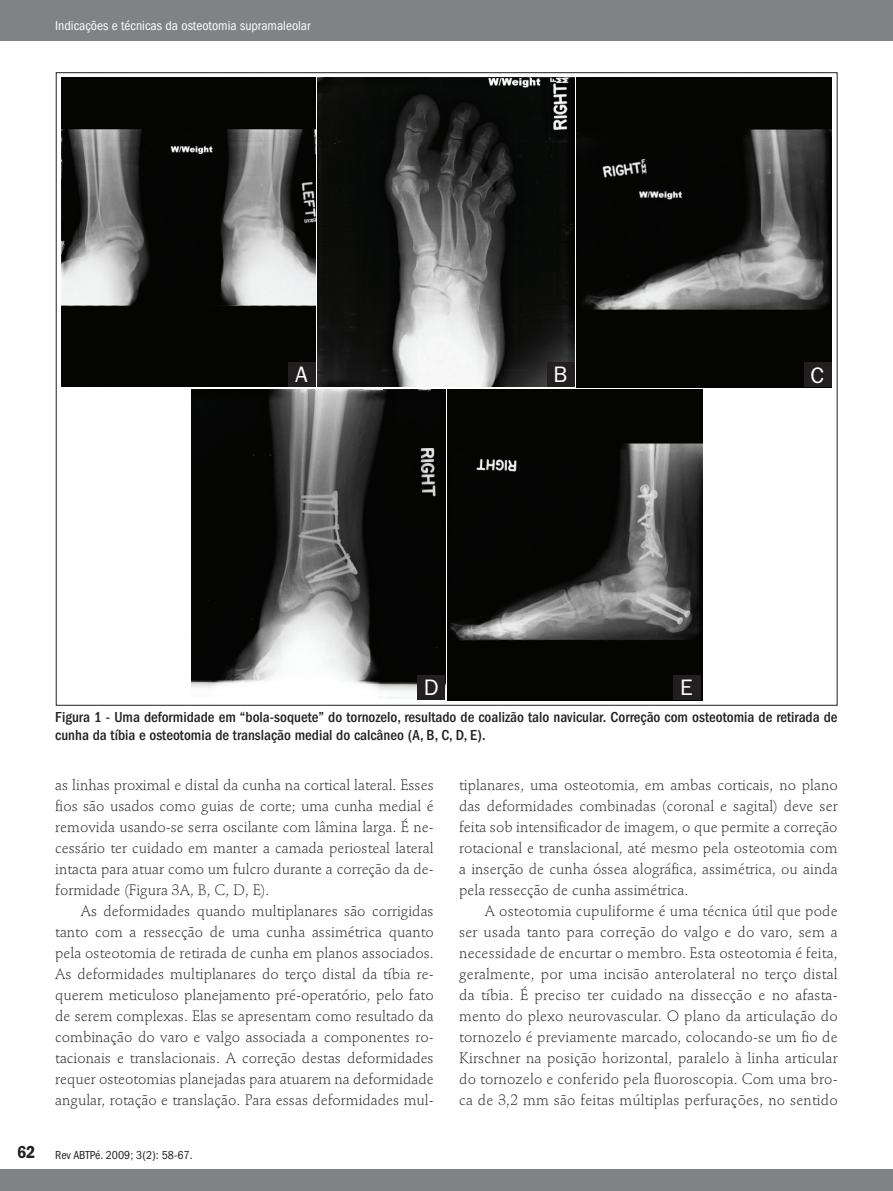
<style>
.page{position:relative;width:893px;height:1191px;background:#fff}
.page>*{position:absolute;margin:0;border:0;box-sizing:border-box;transform-origin:0 0}
._06_0_Tabela_título{font:22.5px "ITC Franklin Gothic Std";color:#fff}
._05_0_Texto_txt{font:300 15px/21px "Stempel Schneidler Std";color:#231f20;text-align:justify}
._06_0_Tabela_título-2{font:500 condensed 15px/18px "ITC Franklin Gothic Std";color:#231f20}
.t1{font:condensed 13.5px "ITC Franklin Gothic Std";color:#fff}
.t2{font:condensed 12px "ITC Franklin Gothic Std";color:#231f20}
.s1{font-family:"ITC Franklin Gothic Std Dm Cd";font-stretch:normal;font-size:18px}
</style>
<div class="page">
<div style="left:0;top:0;width:893px;height:40px;background:#808285"></div>
<div style="left:0;top:1169px;width:893px;height:22px;background:#808285"></div>
<img style="left:191px;top:390px;width:254px;height:310px">
<img style="left:447px;top:390px;width:255px;height:310px">
<div style="left:418px;top:675px;width:27px;height:24px;background:#231f20"></div>
<div style="left:674px;top:675px;width:27px;height:24px;background:#231f20"></div>
<img style="left:62px;top:78px;width:253px;height:308px">
<img style="left:318px;top:78px;width:257px;height:309px">
<img style="left:577px;top:78px;width:255px;height:310px">
<div style="left:288px;top:362px;width:27px;height:24px;background:#231f20"></div>
<div style="left:547px;top:362px;width:27px;height:24px;background:#231f20"></div>
<div style="left:804px;top:363px;width:27px;height:24px;background:#231f20"></div>
<p class="t1" style="left:55px;top:18px;width:257px">Indicações e técnicas da osteotomia supramaleolar</p>
<p class="_06_0_Tabela_título" style="left:295px;top:361px;width:14px">A</p>
<p class="_06_0_Tabela_título" style="left:554px;top:361px;width:15px">B</p>
<p class="_06_0_Tabela_título" style="left:810px;top:362px;width:15px">C</p>
<p class="_06_0_Tabela_título" style="left:424px;top:674px;width:16px">D</p>
<p class="_06_0_Tabela_título" style="left:680px;top:674px;width:14px">E</p>
<p class="_06_0_Tabela_título-2" style="left:55px;top:708px;width:784px">Figura 1 - Uma deformidade em “bola-soquete” do tornozelo, resultado de coalizão talo navicular. Correção com osteotomia de retirada de cunha da tíbia e osteotomia de translação medial do calcâneo (A, B, C, D, E).</p>
<p class="_05_0_Texto_txt" style="left:55px;top:774px;width:380px">as linhas proximal e distal da cunha na cortical lateral. Esses fios são usados como guias de corte; uma cunha medial é removida usando-se serra oscilante com lâmina larga. É ne&shy;cessário ter cuidado em manter a camada periosteal lateral intacta para atuar como um fulcro durante a correção da de&shy;formidade (Figura 3A, B, C, D, E).</p>
<p class="_05_0_Texto_txt" style="left:55px;top:900px;width:380px;text-indent:26px">As deformidades quando multiplanares são corrigidas tanto com a ressecção de uma cunha assimétrica quanto pela osteotomia de retirada de cunha em planos associados.<br>As deformidades multiplanares do terço distal da tíbia re&shy;querem meticuloso planejamento pré-operatório, pelo fato de serem complexas. Elas se apresentam como resultado da combinação do varo e valgo associada a componentes ro&shy;tacionais e translacionais. A correção destas deformidades requer osteotomias planejadas para atuarem na deformidade angular, rotação e translação. Para essas deformidades mul-</p>
<p class="t2" style="left:17px;top:1148px;width:177px"><span class="s1">62</span> Rev ABTPé. 2009; 3(2): 58-67.</p>
<p class="_05_0_Texto_txt" style="left:459px;top:774px;width:380px">tiplanares, uma osteotomia, em ambas corticais, no plano das deformidades combinadas (coronal e sagital) deve ser feita sob intensificador de imagem, o que permite a correção rotacional e translacional, até mesmo pela osteotomia com a inserção de cunha óssea alográfica, assimétrica, ou ainda pela ressecção de cunha assimétrica.</p>
<p class="_05_0_Texto_txt" style="left:459px;top:900px;width:380px;text-indent:26px">A osteotomia cupuliforme é uma técnica útil que pode ser usada tanto para correção do valgo e do varo, sem a necessidade de encurtar o membro. Esta osteotomia é feita, geralmente, por uma incisão anterolateral no terço distal da tíbia. É preciso ter cuidado na dissecção e no afasta&shy;mento do plexo neurovascular. O plano da articulação do tornozelo é previamente marcado, colocando-se um fio de Kirschner na posição horizontal, paralelo à linha articular do tornozelo e conferido pela fluoroscopia. Com uma bro&shy;ca de 3,2 mm são feitas múltiplas perfurações, no sentido</p>
</div>
